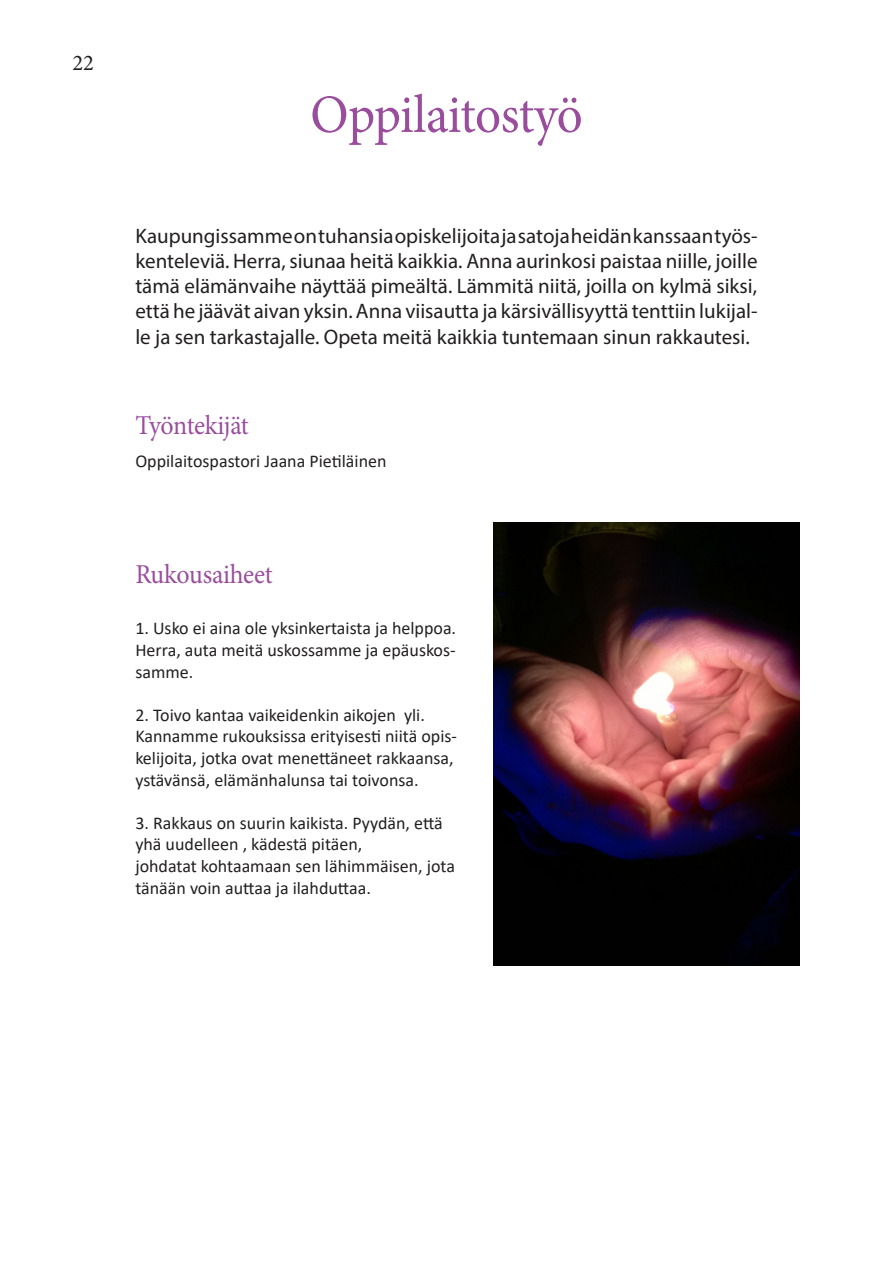
<style>
.page{position:relative;width:893px;height:1263px;background:#fff}
.page>*{position:absolute;margin:0;border:0;box-sizing:border-box;transform-origin:0 0}
.Otsikko{font:54px "Minion Pro";letter-spacing:-.015em;color:#9a4d9d;scale:.95 1}
.Otsikko-2{font:27.3px "Minion Pro";letter-spacing:-.015em;color:#9a4d9d;scale:.95 1}
.t1{font:22.5px "Minion Pro";color:#231f20}
.t2{font:21px/25.2px "Myriad Pro";color:#231f20;text-align:justify}
.t3{font:18px/21.6px "Calibri";color:#231f20}
</style>
<div class="page">
<img style="left:493px;top:522px;width:306px;height:444px">
<p class="t1" style="left:73px;top:48px;width:23px">22</p>
<p class="Otsikko" style="left:310px;top:79px;width:288px">Oppilaitostyö</p>
<p class="t2" style="left:135px;top:223px;width:624px">Kaupungissamme on tuhansia opiskelijoita ja satoja heidän kanssaan työs&shy;kenteleviä. Herra, siunaa heitä kaikkia. Anna aurinkosi paistaa niille, joille tämä elämänvaihe näyttää pimeältä. Lämmitä niitä, joilla on kylmä siksi, että he jäävät aivan yksin. Anna viisautta ja kärsivällisyyttä tenttiin lukijal&shy;le ja sen tarkastajalle. Opeta meitä kaikkia tuntemaan sinun rakkautesi.</p>
<p class="Otsikko-2" style="left:135px;top:407px;width:121px">Työntekijät</p>
<p class="t3" style="left:135px;top:450px;width:253px">Oppilaitospastori Jaana Pietiläinen</p>
<p class="Otsikko-2" style="left:135px;top:556px;width:146px">Rukousaiheet</p>
<p class="t3" style="left:135px;top:617px;width:322px;text-align:justify">1. Usko ei aina ole yksinkertaista ja helppoa.<br>Herra, auta meitä uskossamme ja epäuskos&shy;samme.</p>
<p class="t3" style="left:135px;top:703px;width:323px">2. Toivo kantaa vaikeidenkin aikojen yli.<br>Kannamme rukouksissa erityisesti niitä opis&shy;kelijoita, jotka ovat menettäneet rakkaansa, ystävänsä, elämänhalunsa tai toivonsa.</p>
<p class="t3" style="left:135px;top:811px;width:309px">3. Rakkaus on suurin kaikista. Pyydän, että yhä uudelleen , kädestä pitäen,</p>
<p class="t3" style="left:135px;top:855px;width:321px">johdatat kohtaamaan sen lähimmäisen, jota tänään voin auttaa ja ilahduttaa.</p>
</div>
